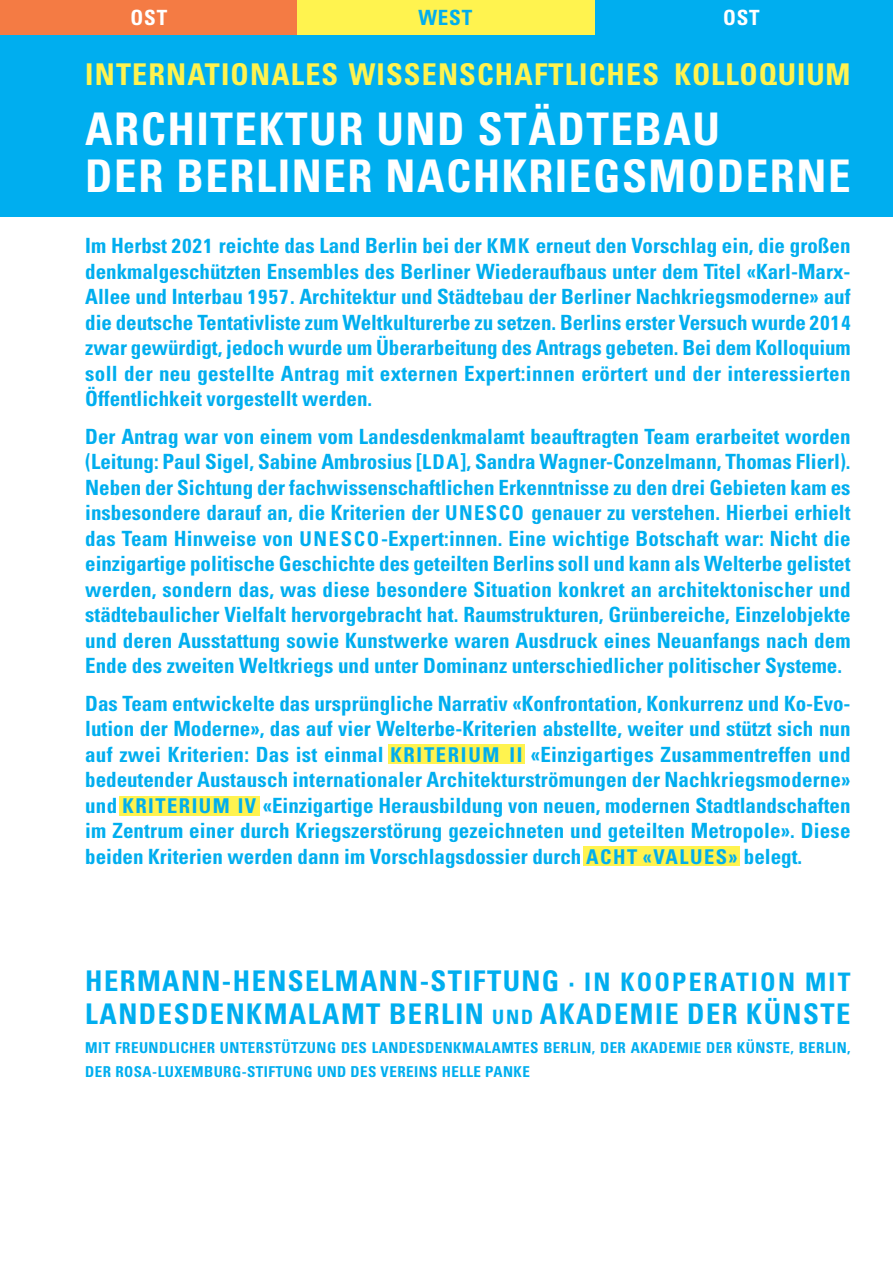
<style>
.page{position:relative;width:893px;height:1263px;background:#fff}
.page>*{position:absolute;margin:0;border:0;box-sizing:border-box;transform-origin:0 0}
.t1{font:700 condensed 45px "Univers";letter-spacing:.035em;color:#fff}
.t2{font:700 condensed 30px "Univers";letter-spacing:.04em;color:#fff34f}
.t3{font:700 condensed 28.5px "Univers";letter-spacing:.055em;color:#00aeef}
.t4{font:700 condensed 21px/25.5px "Univers";color:#00aeef;text-align:justify}
.t5{font:700 condensed 21px "Univers";letter-spacing:.04em;color:#fff}
.t6{font:700 condensed 15px/24px "Univers";letter-spacing:.03em;color:#00aeef}
.s1{font-size:20.4px}
.s2{font-size:25.5px}
.s3{font-size:19.8px}
</style>
<div class="page">
<div style="left:583px;top:847px;width:157px;height:19px;background:#fff34f"></div>
<div style="left:388px;top:745px;width:137px;height:19px;background:#fff34f"></div>
<div style="left:119px;top:796px;width:140px;height:19px;background:#fff34f"></div>
<div style="left:0;top:34px;width:893px;height:183px;background:#00aeef"></div>
<div style="left:0;top:0;width:298px;height:34px;background:#f47b44"></div>
<div style="left:298px;top:0;width:297px;height:34px;background:#fff34f"></div>
<div style="left:595px;top:0;width:298px;height:34px;background:#00aeef"></div>
<p class="t5" style="left:130px;top:9px;width:38px">OST</p>
<p class="t4" style="left:418px;top:6px;width:55px">WEST</p>
<p class="t5" style="left:723px;top:9px;width:38px">OST</p>
<p class="t2" style="left:85px;top:63px;width:767px">INTERNATIONALES WISSENSCHAFTLICHES KOLLOQUIUM</p>
<p class="t1" style="left:85px;top:113px;width:636px">ARCHITEKTUR UND STÄDTEBAU</p>
<p class="t1" style="left:85px;top:159px;width:767px">DER BERLINER NACHKRIEGSMODERNE</p>
<p class="t4" style="left:85px;top:235px;width:767px">Im Herbst <span class="s1">2021</span> reichte das Land Berlin bei der <span class="s1">KMK</span> erneut den Vorschlag ein, die großen denkmalgeschützten Ensembles des Berliner Wiederaufbaus unter dem Titel «Karl-Marx-Allee und Interbau <span class="s1">1957</span>. Architektur und Städtebau der Berliner Nachkriegsmoderne» auf die deutsche Tentativliste zum Weltkulturerbe zu setzen. Berlins erster Versuch wurde <span class="s1">2014 </span>zwar gewürdigt, jedoch wurde um Überarbeitung des Antrags gebeten. Bei dem Kolloquium soll der neu gestellte Antrag mit externen Expert:innen erörtert und der interessierten Öffentlichkeit vorgestellt werden.</p>
<p class="t4" style="left:85px;top:425px;width:767px">Der Antrag war von einem vom Landesdenkmalamt beauftragten Team erarbeitet worden (Leitung: Paul Sigel, Sabine Ambrosius [<span class="s1">LDA</span>], Sandra Wagner-Conzelmann, Thomas Flierl).<br>Neben der Sichtung der fachwissenschaftlichen Erkenntnisse zu den drei Gebieten kam es insbesondere darauf an, die Kriterien der <span class="s1">UNESCO</span> genauer zu verstehen. Hierbei erhielt das Team Hinweise von <span class="s1">UNESCO</span>-Expert:innen. Eine wichtige Botschaft war: Nicht die einzigartige politische Geschichte des geteilten Berlins soll und kann als Welterbe gelistet werden, sondern das, was diese besondere Situation konkret an architektonischer und städtebaulicher Vielfalt hervorgebracht hat. Raumstrukturen, Grünbereiche, Einzelobjekte und deren Ausstattung sowie Kunstwerke waren Ausdruck eines Neuanfangs nach dem Ende des zweiten Weltkriegs und unter Dominanz unterschiedlicher politischer Systeme.</p>
<p class="t4" style="left:85px;top:692px;width:767px">Das Team entwickelte das ursprüngliche Narrativ «Konfrontation, Konkurrenz und Ko-Evo&shy;lution der Moderne», das auf vier Welterbe-Kriterien abstellte, weiter und stützt sich nun auf zwei Kriterien: Das ist einmal <span class="s1">KRITERIUM II</span> «Einzigartiges Zusammentreffen und bedeu tender Austausch internationaler Architekturströmungen der Nachkriegsmoderne» und <span class="s1">KRITERIUM IV</span> «Einzigartige Herausbildung von neuen, modernen Stadtlandschaften im Zentrum einer durch Kriegszerstörung gezeichneten und geteilten Metropole». Diese beiden Kriterien werden dann im Vorschlagsdossier durch <span class="s1">ACHT «VALUES»</span> belegt.</p>
<p class="t3" style="left:85px;top:970px;width:767px">HERMANN-HENSELMANN-STIFTUNG · <span class="s2">IN KOOPERATION MIT</span></p>
<p class="t3" style="left:85px;top:1003px;width:767px">LANDESDENKMALAMT BERLIN <span class="s3">UND</span> AKADEMIE DER KÜNSTE</p>
<p class="t6" style="left:85px;top:1037px;width:767px">MIT FREUNDLICHER UNTERSTÜTZUNG DES LANDESDENKMALAMTES BERLIN, DER AKADEMIE DER KÜNSTE, BERLIN,<br>DER ROSA-LUXEMBURG-STIFTUNG UND DES VEREINS HELLE PANKE</p>
</div>
